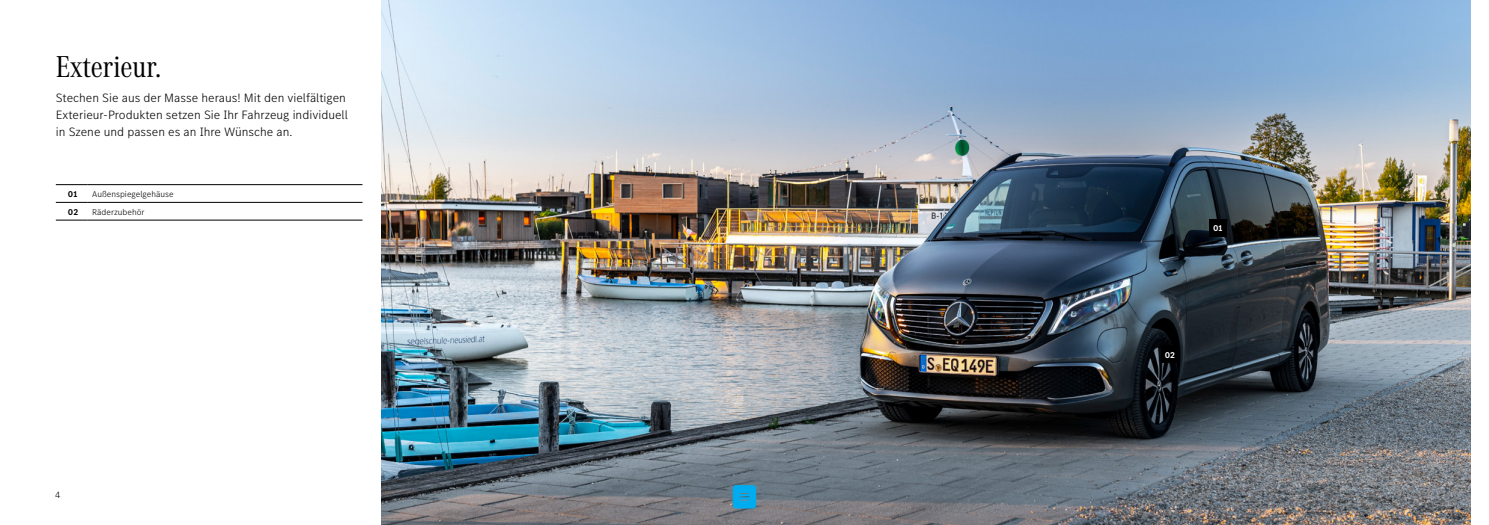
<style>
.page{position:relative;width:1489px;height:525px;background:#fff}
.page>*{position:absolute;margin:0;border:0;box-sizing:border-box;transform-origin:0 0}
.t1{font:31.25px "MB Corpo A Title Cond";color:#000}
.t2{font:300 12.5px/16.9px "MB Corpo S Text";color:#000}
.t3{font:300 9.38px "MB Corpo S Text";color:#000}
.t4{font:300 8.75px "MB Corpo S Text";color:#000}
.t5{font:700 8.75px "MB Corpo S Text";color:#000}
.t6{font:700 8.75px "MB Corpo S Text";color:#fff}
</style>
<div class="page">
<img style="left:381px;top:0;width:1089px;height:524px">
<hr style="left:56px;top:184px;width:31px;height:1px;background:#000">
<hr style="left:87px;top:184px;width:275px;height:1px;background:#000">
<hr style="left:56px;top:220px;width:31px;height:1px;background:#000">
<hr style="left:87px;top:220px;width:275px;height:1px;background:#000">
<hr style="left:56px;top:202px;width:31px;height:1px;background:#000">
<hr style="left:87px;top:202px;width:275px;height:1px;background:#000">
<div style="left:1160px;top:345px;width:18px;height:18px;background:#000"></div>
<div style="left:1208px;top:219px;width:18px;height:17px;background:#000"></div>
<svg style="left:732px;top:485px;width:24px;height:23px"></svg>
<h1 class="t1" style="left:56px;top:46px;width:107px">Exterieur.</h1>
<p class="t2" style="left:56px;top:89px;width:293px">Stechen Sie aus der Masse heraus! Mit den vielfältigen<br>Exterieur-Produkten setzen Sie Ihr Fahrzeug individuell in Szene und passen es an Ihre Wünsche an.</p>
<p class="t5" style="left:68px;top:188px;width:11px">01</p>
<p class="t4" style="left:92px;top:188px;width:83px">Außenspiegelgehäuse</p>
<p class="t5" style="left:68px;top:206px;width:12px">02</p>
<p class="t4" style="left:92px;top:206px;width:54px">Räderzubehör</p>
<p class="t3" style="left:55px;top:488px;width:7px">4</p>
<p class="t6" style="left:1212px;top:222px;width:11px">01</p>
<p class="t6" style="left:1164px;top:349px;width:12px">02</p>
</div>
